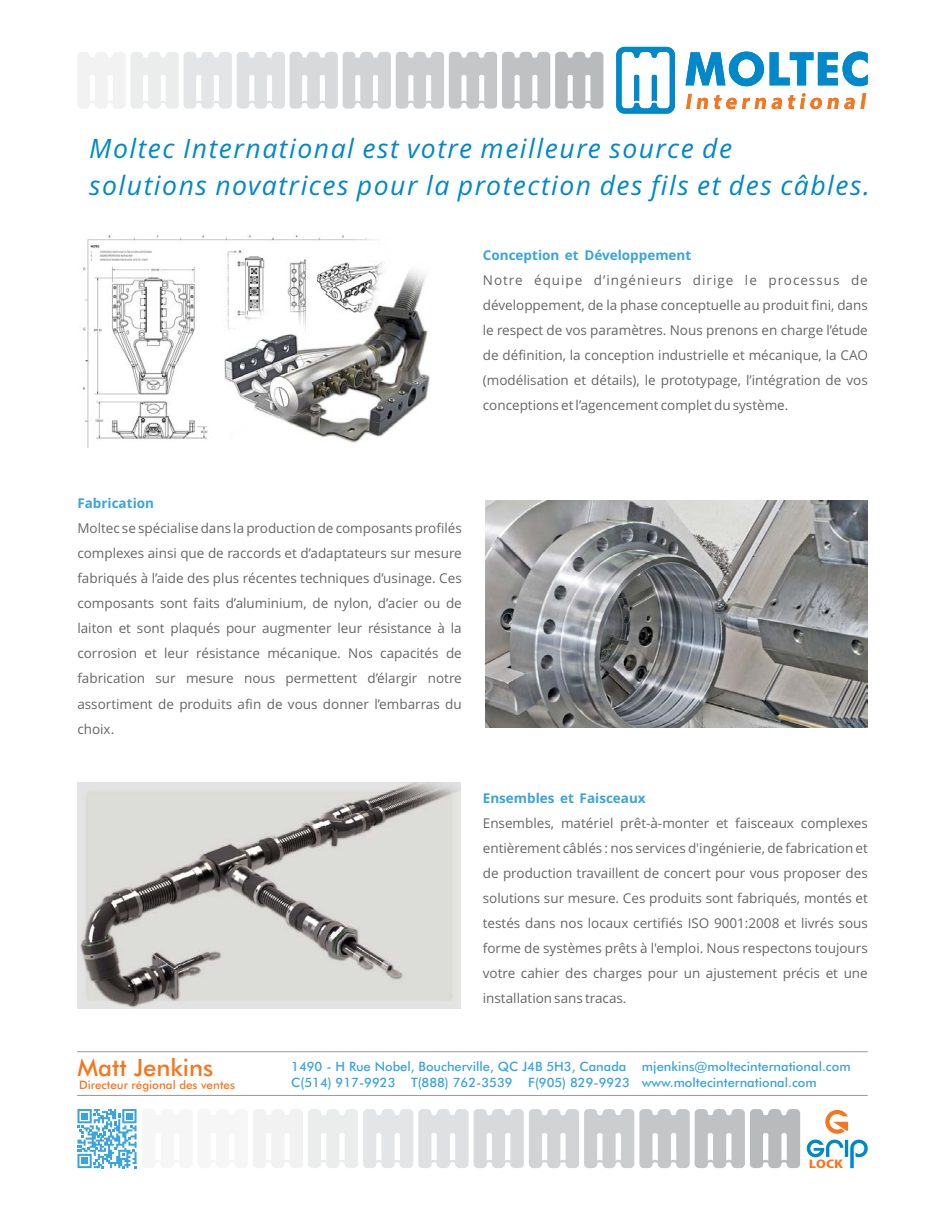
<style>
.page{position:relative;width:945px;height:1215px;background:#fff}
.page>*{position:absolute;margin:0;border:0;box-sizing:border-box;transform-origin:0 0}
.t1{font:italic 26.55px/36.3px "Open Sans";letter-spacing:.055em;color:#0088cb}
.t2{font:500 23.85px "Futura BT";color:#f47720}
.t3{font:13.5px/25px "Open Sans";color:#666;text-align:justify}
.t4{font:700 13.5px "Open Sans";color:#3ba4dc}
.t5{font:500 12.9px/15.8px "Futura BT";color:#3ba4dc}
.t6{font:500 11.7px "Futura BT";color:#f47720}
.t7{font:800 10.95px "Koz Go Pro";color:#f47720;scale:1.27 1}
</style>
<div class="page">
<img style="left:78px;top:782px;width:382px;height:227px">
<img style="left:485px;top:501px;width:383px;height:226px">
<img style="left:82px;top:235px;width:348px;height:212px">
<svg style="left:78px;top:52px;width:525px;height:57px"></svg>
<svg style="left:77px;top:1109px;width:723px;height:59px"></svg>
<svg style="left:616px;top:47px;width:59px;height:67px"></svg>
<svg style="left:686px;top:52px;width:182px;height:34px"></svg>
<svg style="left:686px;top:93px;width:180px;height:16px"></svg>
<svg style="left:807px;top:1140px;width:61px;height:28px"></svg>
<svg style="left:825px;top:1110px;width:23px;height:24px"></svg>
<hr style="left:77px;top:1051px;width:791px;height:1px;background:#969798">
<hr style="left:77px;top:1095px;width:791px;height:1px;background:#969798">
<h1 class="t1" style="left:89px;top:133px;width:782px">Moltec International est votre meilleure source de<br>solutions novatrices pour la protection des fils et des câbles.</h1>
<p class="t4" style="left:483px;top:249px;width:210px">Conception et Développement</p>
<p class="t3" style="left:483px;top:269px;width:387px">Notre équipe d’ingénieurs dirige le processus de développement, de la phase conceptuelle au produit fini, dans le respect de vos paramètres. Nous prenons en charge l’étude de définition, la conception industrielle et mécanique, la CAO (modélisation et détails), le prototypage, l’intégration de vos conceptions et l’agencement complet du système.</p>
<p class="t4" style="left:77px;top:498px;width:78px">Fabrication</p>
<p class="t3" style="left:77px;top:517px;width:386px">Moltec se spécialise dans la production de composants profilés complexes ainsi que de raccords et d’adaptateurs sur mesure fabriqués à l’aide des plus récentes techniques d’usinage. Ces composants sont faits d’aluminium, de nylon, d’acier ou de laiton et sont plaqués pour augmenter leur résistance à la corrosion et leur résistance mécanique. Nos capacités de fabrication sur mesure nous permettent d’élargir notre assortiment de produits afin de vous donner l’embarras du choix.</p>
<p class="t4" style="left:483px;top:793px;width:164px">Ensembles et Faisceaux</p>
<p class="t3" style="left:483px;top:812px;width:387px">Ensembles, matériel prêt-à-monter et faisceaux complexes entièrement câblés : nos services d'ingénierie, de fabrication et de production travaillent de concert pour vous proposer des solutions sur mesure. Ces produits sont fabriqués, montés et testés dans nos locaux certifiés ISO 9001:2008 et livrés sous forme de systèmes prêts à l'emploi. Nous respectons toujours votre cahier des charges pour un ajustement précis et une installation sans tracas.</p>
<h2 class="t2" style="left:78px;top:1057px;width:137px">Matt Jenkins</h2>
<p class="t6" style="left:79px;top:1080px;width:157px">Directeur régional des ventes</p>
<p class="t5" style="left:291px;top:1060px;width:527px">1490 - H Rue Nobel, Boucherville, QC J4B 5H3, Canada<br>C(514) 917-9923 T(888) 762-3539 F(905) 829-9923 www.moltecinternational.com</p>
<p class="t5" style="left:642px;top:1060px;width:210px">mjenkins@moltecinternational.com</p>
<p class="t7" style="left:809px;top:1159px;width:28px">LOCK</p>
</div>
